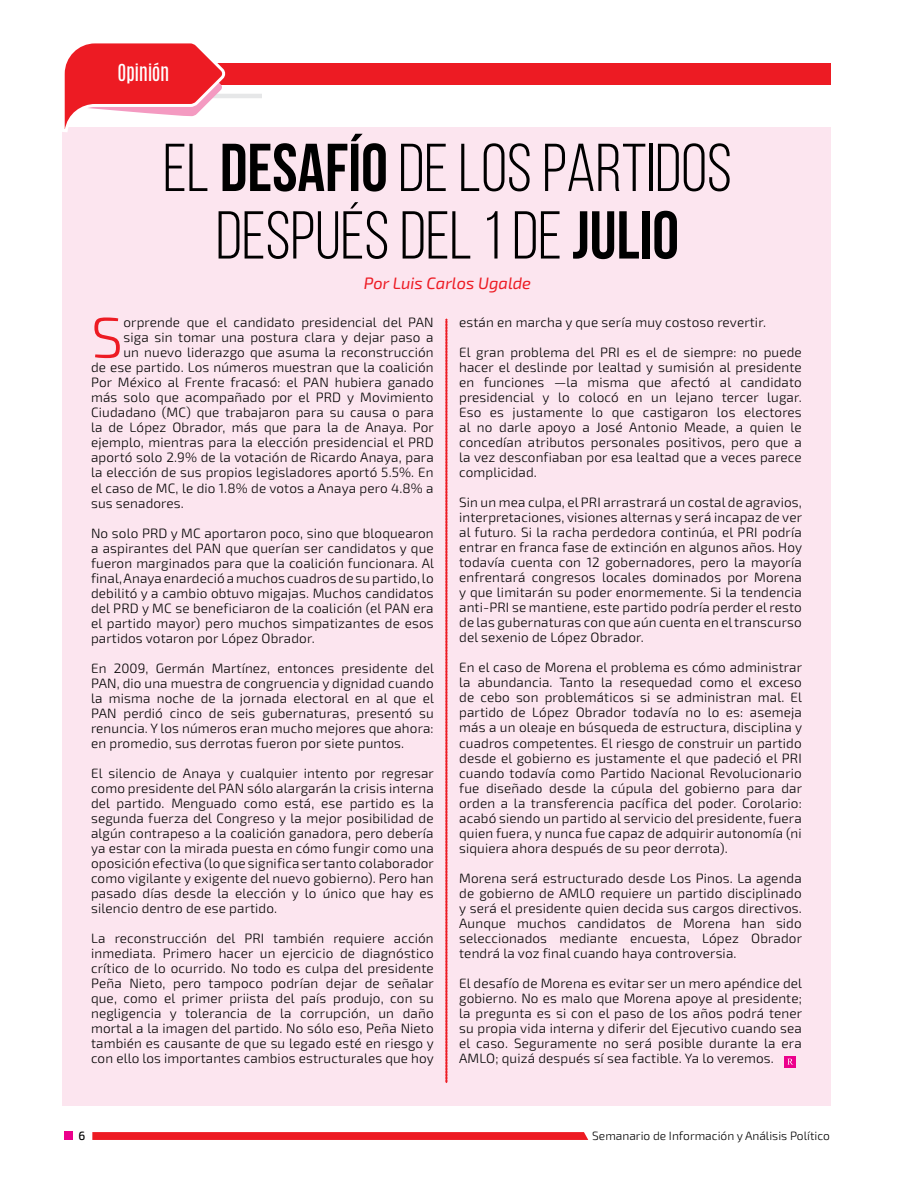
<style>
.page{position:relative;width:915px;height:1191px;background:#fff}
.page>*{position:absolute;margin:0;border:0;box-sizing:border-box;transform-origin:0 0}
.t1{font:67.5px/67.5px "Bebas Neue";color:#000;text-align:center}
.t2{font:300 57px "Exo 2";color:#ed1b23}
.t3{font:19.5px "Antonio";letter-spacing:-.025em;color:#fff}
.t4{font:italic 16.5px "Exo 2";color:#ed1b23}
.t5{font:300 13.5px/15px "Exo 2";letter-spacing:.01em;color:#000;text-align:justify}
.t6{font:300 12px "Exo 2";color:#000}
.t7{font:500 12px "Exo 2";color:#000}
.s1{font-style:inherit}
</style>
<div class="page">
<hr style="left:64px;top:94px;width:377px;height:4px;background:#e6e7e8">
<div style="left:64px;top:1131px;width:8px;height:9px;background:#ec008c"></div>
<svg style="left:92px;top:1132px;width:496px;height:8px;background:#ed1f27"></svg>
<div style="left:262px;top:82px;width:580px;height:26px;background:#fff"></div>
<div style="left:62px;top:128px;width:768px;height:978px;background:#fce5ef"></div>
<div style="left:65px;top:64px;width:765px;height:21px;background:#ed1b23"></div>
<svg style="left:62px;top:43px;width:166px;height:89px"></svg>
<div style="left:784px;top:1056px;width:11px;height:11px;background:#ec008c"></div>
<svg style="left:787px;top:1058px;width:5px;height:6px"></svg>
<svg style="left:445px;top:319px;width:2px;height:763px;background:#ef464e"></svg>
<h3 class="t3" style="left:118px;top:59px;width:53px">Opinión</h3>
<h1 class="t1" style="left:163px;top:134px;width:570px">EL <span class="s1">DESAFÍO</span> DE LOS PARTIDOS<br>DESPUÉS DEL 1 DE <span class="s1">JULIO</span></h1>
<p class="t4" style="left:363px;top:273px;width:169px">Por Luis Carlos Ugalde</p>
<h2 class="t2" style="left:91px;top:304px;width:33px">S</h2>
<p class="t5" style="left:123px;top:315px;width:311px">orprende que el candidato presidencial del PAN</p>
<p class="t5" style="left:123px;top:330px;width:311px">siga sin tomar una postura clara y dejar paso a</p>
<p class="t5" style="left:123px;top:345px;width:311px">un nuevo liderazgo que asuma la reconstrucción</p>
<p class="t5" style="left:91px;top:360px;width:344px">de ese partido. Los números muestran que la coalición</p>
<p class="t5" style="left:91px;top:375px;width:344px">Por México al Frente fracasó: el PAN hubiera ganado</p>
<p class="t5" style="left:91px;top:390px;width:344px">más solo que acompañado por el PRD y Movimiento</p>
<p class="t5" style="left:91px;top:405px;width:344px">Ciudadano (MC) que trabajaron para su causa o para</p>
<p class="t5" style="left:91px;top:420px;width:344px">la de López Obrador, más que para la de Anaya. Por</p>
<p class="t5" style="left:91px;top:435px;width:344px">ejemplo, mientras para la elección presidencial el PRD</p>
<p class="t5" style="left:91px;top:450px;width:344px">aportó solo 2.9% de la votación de Ricardo Anaya, para</p>
<p class="t5" style="left:91px;top:465px;width:344px">la elección de sus propios legisladores aportó 5.5%. En</p>
<p class="t5" style="left:91px;top:480px;width:344px">el caso de MC, le dio 1.8% de votos a Anaya pero 4.8% a</p>
<p class="t5" style="left:91px;top:495px;width:94px">sus senadores.</p>
<p class="t5" style="left:91px;top:525px;width:344px">No solo PRD y MC aportaron poco, sino que bloquearon a aspirantes del PAN que querían ser candidatos y que fueron marginados para que la coalición funcionara. Al final, Anaya enardeció a muchos cuadros de su partido, lo debilitó y a cambio obtuvo migajas. Muchos candidatos del PRD y MC se beneficiaron de la coalición (el PAN era el partido mayor) pero muchos simpatizantes de esos partidos votaron por López Obrador.</p>
<p class="t5" style="left:91px;top:660px;width:344px">En 2009, Germán Martínez, entonces presidente del PAN, dio una muestra de congruencia y dignidad cuando la misma noche de la jornada electoral en al que el PAN perdió cinco de seis gubernaturas, presentó su renuncia. Y los números eran mucho mejores que ahora: en promedio, sus derrotas fueron por siete puntos.</p>
<p class="t5" style="left:91px;top:765px;width:344px">El silencio de Anaya y cualquier intento por regresar como presidente del PAN sólo alargarán la crisis interna del partido. Menguado como está, ese partido es la segunda fuerza del Congreso y la mejor posibilidad de algún contrapeso a la coalición ganadora, pero debería ya estar con la mirada puesta en cómo fungir como una oposición efectiva (lo que significa ser tanto colaborador como vigilante y exigente del nuevo gobierno). Pero han pasado días desde la elección y lo único que hay es silencio dentro de ese partido.</p>
<p class="t5" style="left:91px;top:930px;width:344px">La reconstrucción del PRI también requiere acción inmediata. Primero hacer un ejercicio de diagnóstico crítico de lo ocurrido. No todo es culpa del presidente Peña Nieto, pero tampoco podrían dejar de señalar que, como el primer priista del país produjo, con su negligencia y tolerancia de la corrupción, un daño mortal a la imagen del partido. No sólo eso, Peña Nieto también es causante de que su legado esté en riesgo y con ello los importantes cambios estructurales que hoy</p>
<p class="t5" style="left:459px;top:315px;width:308px">están en marcha y que sería muy costoso revertir.</p>
<p class="t5" style="left:459px;top:345px;width:344px">El gran problema del PRI es el de siempre: no puede hacer el deslinde por lealtad y sumisión al presidente en funciones —la misma que afectó al candidato presidencial y lo colocó en un lejano tercer lugar.<br>Eso es justamente lo que castigaron los electores al no darle apoyo a José Antonio Meade, a quien le concedían atributos personales positivos, pero que a la vez desconfiaban por esa lealtad que a veces parece complicidad.</p>
<p class="t5" style="left:459px;top:495px;width:344px">Sin un mea culpa, el PRI arrastrará un costal de agravios, interpretaciones, visiones alternas y será incapaz de ver al futuro. Si la racha perdedora continúa, el PRI podría entrar en franca fase de extinción en algunos años. Hoy todavía cuenta con 12 gobernadores, pero la mayoría enfrentará congresos locales dominados por Morena y que limitarán su poder enormemente. Si la tendencia anti-PRI se mantiene, este partido podría perder el resto de las gubernaturas con que aún cuenta en el transcurso del sexenio de López Obrador.</p>
<p class="t5" style="left:459px;top:660px;width:344px">En el caso de Morena el problema es cómo administrar la abundancia. Tanto la resequedad como el exceso de cebo son problemáticos si se administran mal. El partido de López Obrador todavía no lo es: asemeja más a un oleaje en búsqueda de estructura, disciplina y cuadros competentes. El riesgo de construir un partido desde el gobierno es justamente el que padeció el PRI cuando todavía como Partido Nacional Revolucionario fue diseñado desde la cúpula del gobierno para dar orden a la transferencia pacífica del poder. Corolario: acabó siendo un partido al servicio del presidente, fuera quien fuera, y nunca fue capaz de adquirir autonomía (ni siquiera ahora después de su peor derrota).</p>
<p class="t5" style="left:459px;top:870px;width:344px">Morena será estructurado desde Los Pinos. La agenda de gobierno de AMLO requiere un partido disciplinado y será el presidente quien decida sus cargos directivos.<br>Aunque muchos candidatos de Morena han sido seleccionados mediante encuesta, López Obrador tendrá la voz final cuando haya controversia.</p>
<p class="t5" style="left:459px;top:975px;width:344px">El desafío de Morena es evitar ser un mero apéndice del gobierno. No es malo que Morena apoye al presidente; la pregunta es si con el paso de los años podrá tener su propia vida interna y diferir del Ejecutivo cuando sea el caso. Seguramente no será posible durante la era AMLO; quizá después sí sea factible. Ya lo veremos.</p>
<p class="t7" style="left:78px;top:1128px;width:8px">6</p>
<p class="t6" style="left:592px;top:1128px;width:239px">Semanario de Información y Análisis Político</p>
</div>
